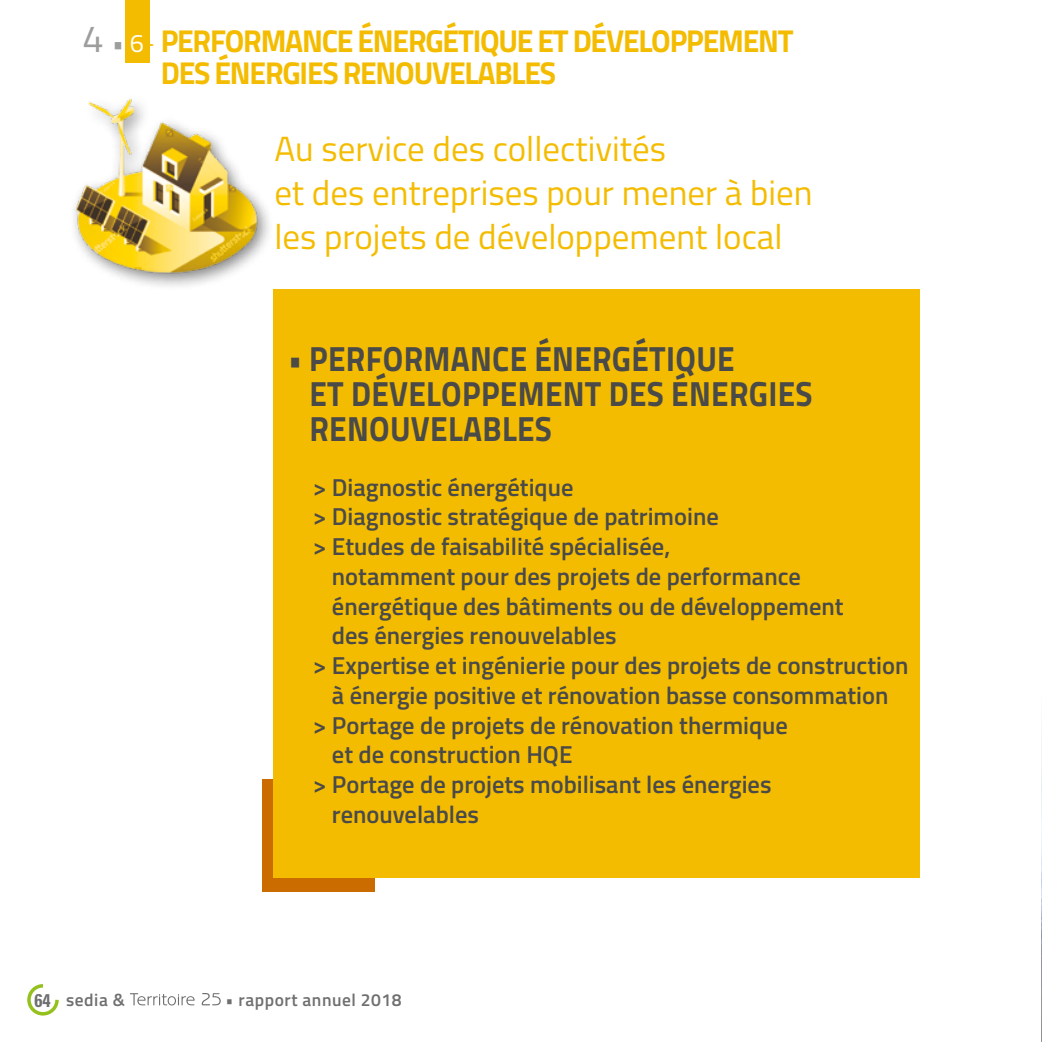
<style>
.page{position:relative;width:1042px;height:1042px;background:#fff}
.page>*{position:absolute;margin:0;border:0;box-sizing:border-box;transform-origin:0 0}
.t1{font:35px/43.8px "Titillium";color:#f4bc00}
.t2{font:700 35px/35px "Titillium";letter-spacing:.01em;color:#4a4a49;scale:.9 1}
.t3{font:700 31.68px/31.7px "Titillium";letter-spacing:-.04em;color:#f4bc00;scale:.95 1}
.t4{font:600 24.5px/29.8px "Titillium";color:#4a4a49}
.t5{font:600 17.5px "Titillium";letter-spacing:.03em;color:#706f6f}
.s1{font-weight:400;font-size:37.98px;color:#9d9d9c}
.s2{font-weight:400;font-size:25.38px;color:#9d9d9c}
.s3{font-weight:400;font-size:25.38px;color:#fff}
.s4{font-weight:400;font-size:25.38px}
.s5{font-family:"Univers";font-weight:700;font-stretch:condensed;font-size:18.38px}
</style>
<div class="page">
<div style="left:126px;top:0;width:24px;height:63px;background:#f4bc00"></div>
<div style="left:262px;top:779px;width:113px;height:112px;background:#cb6c00"></div>
<div style="left:273px;top:289px;width:647px;height:589px;background:#f4bc00"></div>
<img style="left:1041px;top:731px;width:1px;height:311px">
<svg style="left:27px;top:984px;width:32px;height:32px"></svg>
<svg style="left:130px;top:993px;width:65px;height:12px"></svg>
<svg style="left:202px;top:993px;width:19px;height:12px"></svg>
<img style="left:74px;top:45px;width:195px;height:242px">
<p class="t3" style="left:161px;top:24px;width:667px;text-indent:-78px"><span class="s1">4</span> <span class="s2">•</span> <span class="s3">6</span><span class="s4">-</span> PERFORMANCE ÉNERGÉTIQUE ET DÉVELOPPEMENT<br>DES ÉNERGIES RENOUVELABLES</p>
<h1 class="t1" style="left:274px;top:125px;width:540px">Au service des collectivités<br>et des entreprises pour mener à bien les projets de développement local</h1>
<h1 class="t2" style="left:309px;top:339px;width:561px;text-indent:-21px">• PERFORMANCE ÉNERGÉTIQUE<br>ET DÉVELOPPEMENT DES ÉNERGIES<br>RENOUVELABLES</h1>
<p class="t4" style="left:313px;top:471px;width:407px">&gt; Diagnostic énergétique<br>&gt; Diagnostic stratégique de patrimoine &gt; Etudes de faisabilité spécialisée,</p>
<p class="t4" style="left:332px;top:560px;width:470px">notamment pour des projets de performance</p>
<p class="t4" style="left:332px;top:590px;width:513px">énergétique des bâtiments ou de développement</p>
<p class="t4" style="left:332px;top:620px;width:286px">des énergies renouvelables</p>
<p class="t4" style="left:313px;top:649px;width:597px">&gt; Expertise et ingénierie pour des projets de construction</p>
<p class="t4" style="left:332px;top:679px;width:558px">à énergie positive et rénovation basse consommation</p>
<p class="t4" style="left:313px;top:709px;width:477px">&gt; Portage de projets de rénovation thermique</p>
<p class="t4" style="left:332px;top:739px;width:242px">et de construction HQE</p>
<p class="t4" style="left:313px;top:768px;width:460px">&gt; Portage de projets mobilisant les énergies</p>
<p class="t4" style="left:332px;top:798px;width:149px">renouvelables</p>
<p class="t5" style="left:34px;top:986px;width:92px"><span class="s5">64</span> sedia &amp;</p>
<p class="t5" style="left:226px;top:986px;width:177px">• rapport annuel 2018</p>
</div>
